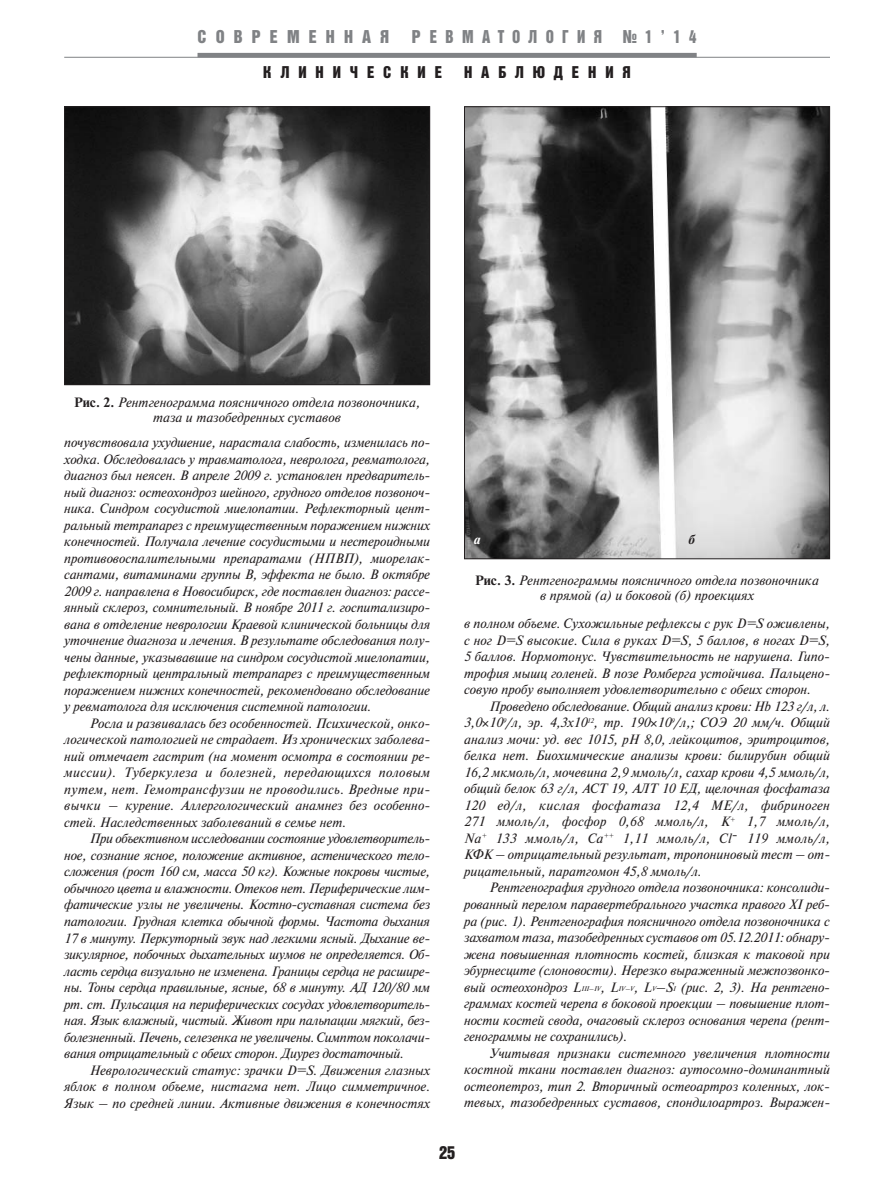
<style>
.page{position:relative;width:893px;height:1190px;background:#fff}
.page>*{position:absolute;margin:0;border:0;box-sizing:border-box;transform-origin:0 0}
.t1{font:18px "Bastion Kontrast";letter-spacing:.505em;color:#808285}
.t2{font:18px "Bastion Kontrast";color:#231f20}
.t3{font:16.5px "Bastion Kontrast";letter-spacing:.54em;color:#231f20}
.t4{font:italic 13.5px/16.5px "Newton C";color:#231f20;text-align:justify}
.t5{font:italic 700 13.5px "Newton C";color:#fff}
.t6{font:italic 700 13.5px "Newton C";color:#231f20}
.s1{font-weight:700;font-style:normal}
.s2{font-size:6.75px}
</style>
<div class="page">
<hr style="left:64px;top:57px;width:766px;height:1px;background:#808285">
<hr style="left:197px;top:53px;width:499px;height:4px;background:#808285">
<img style="left:66px;top:108px;width:362px;height:275px">
<div style="left:64px;top:106px;width:366px;height:279px;border:1px solid #231f20"></div>
<img style="left:466px;top:108px;width:362px;height:449px">
<h1 class="t1" style="left:197px;top:30px;width:193px">СОВPEМЕННАЯ</h1>
<h1 class="t1" style="left:412px;top:30px;width:286px">РЕВМАТОЛОГИЯ №1’14</h1>
<p class="t3" style="left:263px;top:66px;width:180px">КЛИНИЧЕСКИЕ</p>
<p class="t3" style="left:464px;top:66px;width:168px">НАБЛЮДЕНИЯ</p>
<p class="t4" style="left:74px;top:396px;width:348px;line-height:15px;text-align:center"><span class="s1">Рис. 2.</span> Рентгенограмма поясничного отдела позвоночника, таза и тазобедренных суставов</p>
<p class="t4" style="left:64px;top:436px;width:367px">почувствовала ухудшение, нарастала слабость, изменилась по&shy;ходка. Обследовалась у травматолога, невролога, ревматолога, диагноз был неясен. В апреле 2009 г. установлен предваритель&shy;ный диагноз: остеохондроз шейного, грудного отделов позвоноч&shy;ника. Синдром сосудистой миелопатии. Рефлекторный цент&shy;ральный тетрапарез с преимущественным поражением нижних конечностей. Получала лечение сосудистыми и нестероидными противовоспалительными препаратами (НПВП), миорелак&shy;сантами, витаминами группы В, эффекта не было. В октябре 2009 г. направлена в Новосибирск, где поставлен диагноз: рассе&shy;янный склероз, сомнительный. В ноябре 2011 г. госпитализиро&shy;вана в отделение неврологии Краевой клинической больницы для уточнение диагноза и лечения. В результате обследования полу&shy;чены данные, указывавшие на синдром сосудистой миелопатии, рефлекторный центральный тетрапарез с преимущественным поражением нижних конечностей, рекомендовано обследование у ревматолога для исключения системной патологии.</p>
<p class="t4" style="left:64px;top:716px;width:367px;text-indent:26px">Росла и развивалась без особенностей. Психической, онко&shy;логической патологией не страдает. Из хронических заболева&shy;ний отмечает гастрит (на момент осмотра в состоянии ре&shy;миссии). Туберкулеза и болезней, передающихся половым путем, нет. Гемотрансфузии не проводились. Вредные при&shy;вычки – курение. Аллергологический анамнез без особенно&shy;стей. Наследственных заболеваний в семье нет.</p>
<p class="t4" style="left:64px;top:832px;width:367px;text-indent:26px">При объективном исследовании состояние удовлетворитель&shy;ное, сознание ясное, положение активное, астенического тело&shy;сложения (рост 160 см, масса 50 кг). Кожные покровы чистые, обычного цвета и влажности. Отеков нет. Периферические лим&shy;фатические узлы не увеличены. Костно-суставная система без патологии. Грудная клетка обычной формы. Частота дыхания 17 в минуту. Перкуторный звук над легкими ясный. Дыхание ве&shy;зикулярное, побочных дыхательных шумов не определяется. Об&shy;ласть сердца визуально не изменена. Границы сердца не расшире&shy;ны. Тоны сердца правильные, ясные, 68 в минуту. АД 120/80 мм рт. ст. Пульсация на периферических сосудах удовлетворитель&shy;ная. Язык влажный, чистый. Живот при пальпации мягкий, без&shy;болезненный. Печень, селезенка не увеличены. Симптом поколачи&shy;вания отрицательный с обеих сторон. Диурез достаточный.</p>
<p class="t4" style="left:64px;top:1063px;width:367px;text-indent:26px">Неврологический статус: зрачки D=S. Движения глазных яблок в полном объеме, нистагма нет. Лицо симметричное.<br>Язык – по средней линии. Активные движения в конечностях</p>
<p class="t5" style="left:474px;top:534px;width:8px">а</p>
<p class="t6" style="left:688px;top:534px;width:8px">б</p>
<p class="t4" style="left:475px;top:573px;width:345px;line-height:15px;text-align:center"><span class="s1">Рис. 3.</span> Рентгенограммы поясничного отдела позвоночника в прямой (а) и боковой (б) проекциях</p>
<p class="t4" style="left:464px;top:617px;width:367px">в полном объеме. Сухожильные рефлексы с рук D=S оживлены, с ног D=S высокие. Сила в руках D=S, 5 баллов, в ногах D=S, 5 баллов. Нормотонус. Чувствительность не нарушена. Гипо&shy;трофия мышц голеней. В позе Ромберга устойчива. Пальцено&shy;совую пробу выполняет удовлетворительно с обеих сторон.</p>
<p class="t4" style="left:464px;top:699px;width:367px;text-indent:26px">Проведено обследование. Общий анализ крови: Нb 123 г/л, л.<br>3,0 10<sup>9</sup>/л, эр. 4,3х10<sup>12</sup>, тр. 190 10<sup>9</sup>/л,; СОЭ 20 мм/ч. Общий анализ мочи: уд. вес 1015, pH 8,0, лейкоцитов, эритроцитов, белка нет. Биохимические анализы крови: билирубин общий 16,2 мкмоль/л, мочевина 2,9 ммоль/л, сахар крови 4,5 ммоль/л, общий белок 63 г/л, АСТ 19, АЛТ 10 ЕД, щелочная фосфатаза 120 ед/л, кислая фосфатаза 12,4 МЕ/л, фибриноген 271 ммоль/л, фосфор 0,68 ммоль/л, К<sup>+</sup> 1,7 ммоль/л, Na<sup>+</sup> 133 ммоль/л, Са<sup>++</sup> 1,11 ммоль/л, Cl- 119 ммоль/л, КФК – отрицательный результат, тропониновый тест – от&shy;рицательный, паратгомон 45,8 ммоль/л.</p>
<p class="t4" style="left:464px;top:881px;width:367px;text-indent:26px">Рентгенография грудного отдела позвоночника: консолиди&shy;рованный перелом паравертебрального участка правого XI реб&shy;ра (рис. 1). Рентгенография поясничного отдела позвоночника с захватом таза, тазобедренных суставов от 05.12.2011: обнару&shy;жена повышенная плотность костей, близкая к таковой при эбурнесците (слоновости). Нерезко выраженный межпозвонко&shy;вый остеохондроз L<span class="s2">III–IV</span>, L<span class="s2">IV–V</span>, L<span class="s2">V</span>–S<span class="s2">I</span> (рис. 2, 3). На рентгено&shy;граммах костей черепа в боковой проекции – повышение плот&shy;ности костей свода, очаговый склероз основания черепа (рент&shy;генограммы не сохранились).</p>
<p class="t4" style="left:464px;top:1046px;width:367px;text-indent:26px">Учитывая признаки системного увеличения плотности костной ткани поставлен диагноз: аутосомно-доминантный остеопетроз, тип 2. Вторичный остеоартроз коленных, лок&shy;тевых, тазобедренных суставов, спондилоартроз. Выражен-</p>
<h1 class="t2" style="left:439px;top:1145px;width:18px">25</h1>
</div>
